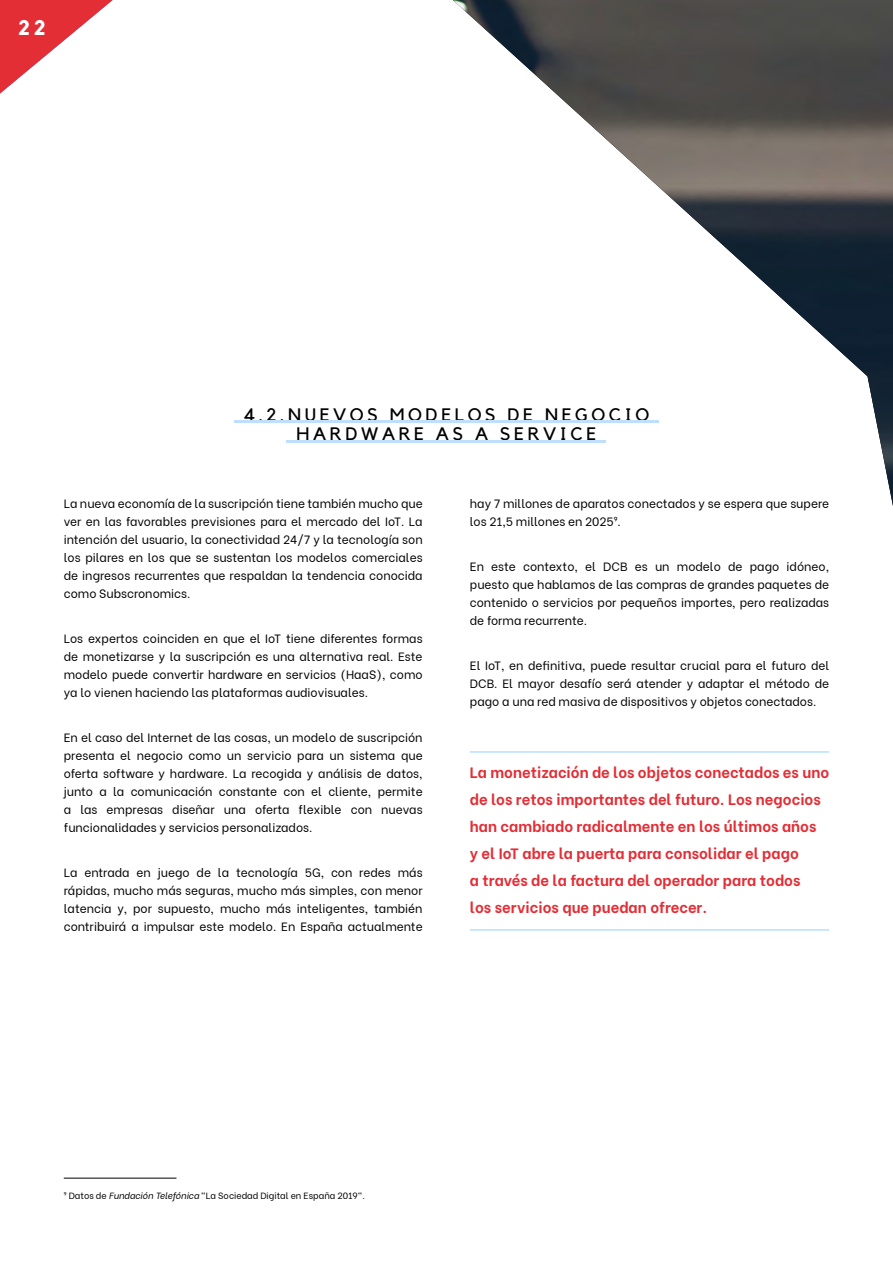
<style>
.page{position:relative;width:893px;height:1263px;background:#fff}
.page>*{position:absolute;margin:0;border:0;box-sizing:border-box;transform-origin:0 0}
.t1{font:700 21px "Kollektif";color:#fff}
.t2{font:18px/19.8px "Kollektif";letter-spacing:.2em;color:#000;text-align:center}
.t3{font:700 15px/27px "Be Vietnam";color:#e32e36}
.t4{font:12px/18px "Be Vietnam";color:#000;text-align:justify}
.t5{font:9px "Be Vietnam";color:#000}
.s1{font-style:italic}
</style>
<div class="page">
<svg style="left:0;top:0;width:113px;height:94px"></svg>
<img style="left:453px;top:0;width:440px;height:506px">
<hr style="left:64px;top:1178px;width:112px;height:1px;background:#000">
<hr style="left:234px;top:421px;width:425px;height:2px;background:#bfdfff">
<hr style="left:287px;top:440px;width:319px;height:3px;background:#bfdfff">
<hr style="left:470px;top:751px;width:359px;height:2px;background:#8cd2ff">
<hr style="left:470px;top:929px;width:359px;height:2px;background:#8cd2ff">
<h1 class="t1" style="left:18px;top:15px;width:27px">21 2</h1>
<h2 class="t2" style="left:244px;top:404px;width:407px">4.2.NUEVOS MODELOS DE NEGOCIO<br>HARDWARE AS A SERVICE</h2>
<p class="t4" style="left:64px;top:493px;width:360px">La nueva economía de la suscripción tiene también mucho que ver en las favorables previsiones para el mercado del IoT. La intención del usuario, la conectividad 24/7 y la tecnología son los pilares en los que se sustentan los modelos comerciales de ingresos recurrentes que respaldan la tendencia conocida como Subscronomics.</p>
<p class="t4" style="left:64px;top:628px;width:360px">Los expertos coinciden en que el IoT tiene diferentes formas de monetizarse y la suscripción es una alternativa real. Este modelo puede convertir hardware en servicios (HaaS), como ya lo vienen haciendo las plataformas audiovisuales.</p>
<p class="t4" style="left:64px;top:727px;width:360px">En el caso del Internet de las cosas, un modelo de suscripción presenta el negocio como un servicio para un sistema que oferta software y hardware. La recogida y análisis de datos, junto a la comunicación constante con el cliente, permite a las empresas diseñar una oferta flexible con nuevas funcionalidades y servicios personalizados.</p>
<p class="t4" style="left:64px;top:862px;width:360px">La entrada en juego de la tecnología 5G, con redes más rápidas, mucho más seguras, mucho más simples, con menor latencia y, por supuesto, mucho más inteligentes, también contribuirá a impulsar este modelo. En España actualmente</p>
<p class="t4" style="left:470px;top:493px;width:361px">hay 7 millones de aparatos conectados y se espera que supere los 21,5 millones en 2025⁹.</p>
<p class="t4" style="left:470px;top:556px;width:361px">En este contexto, el DCB es un modelo de pago idóneo, puesto que hablamos de las compras de grandes paquetes de contenido o servicios por pequeños importes, pero realizadas de forma recurrente.</p>
<p class="t4" style="left:470px;top:655px;width:361px">El IoT, en definitiva, puede resultar crucial para el futuro del DCB. El mayor desafío será atender y adaptar el método de pago a una red masiva de dispositivos y objetos conectados.</p>
<p class="t3" style="left:470px;top:758px;width:361px">La monetización de los objetos conectados es uno de los retos importantes del futuro. Los negocios han cambiado radicalmente en los últimos años<br>y el IoT abre la puerta para consolidar el pago<br>a través de la factura del operador para todos<br>los servicios que puedan ofrecer.</p>
<p class="t5" style="left:64px;top:1188px;width:303px">⁹ Datos de <span class="s1">Fundación Telefónica</span> "La Sociedad Digital en España 2019".</p>
</div>
